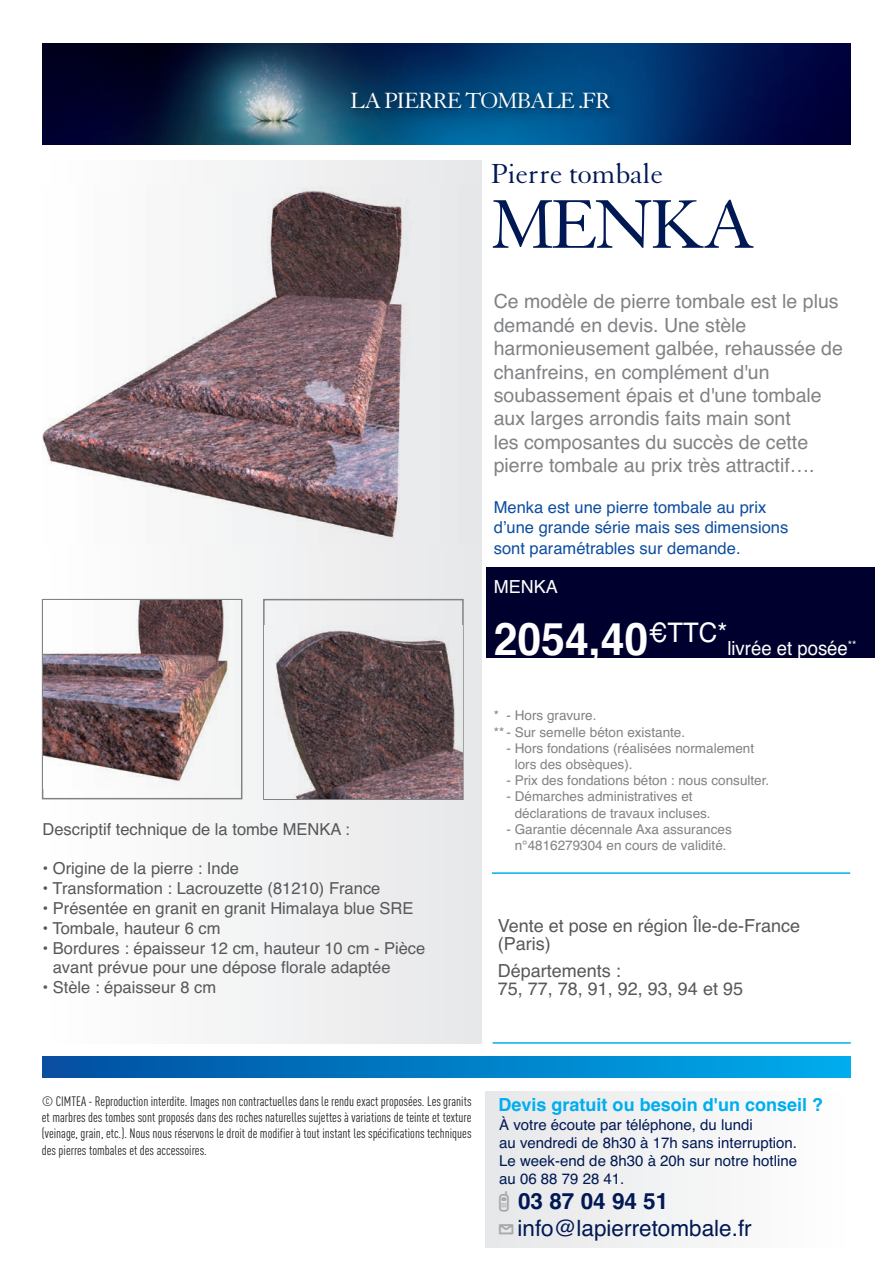
<style>
.page{position:relative;width:894px;height:1263px;background:#fff}
.page>*{position:absolute;margin:0;border:0;box-sizing:border-box;transform-origin:0 0}
.t1{font:75px "Granjon";letter-spacing:-.05em;color:#001954}
.t2{font:700 45px "Helvetica";color:#fff;scale:.95 1}
.t3{font:30px "Granjon";color:#001954}
.t4{font:24px "Granjon";letter-spacing:-.05em;color:#fff}
.t5{font:22.5px/27px "Helvetica";color:#001954}
.t6{font:19.5px/23.4px "Helvetica";color:#808285}
.t7{font:19.5px "Helvetica";color:#fff;scale:.95 1}
.t8{font:18px/18px "Helvetica";color:#57585a}
.t9{font:700 18px "Helvetica";color:#00aeef}
.t10{font:18px "Helvetica";color:#fff}
.t11{font:16.5px/19.8px "Helvetica";color:#57585a}
.t12{font:16.5px/20.4px "Helvetica";color:#0d4da1}
.t13{font:15px/18px "Helvetica";color:#001954}
.t14{font:13.5px/16.2px "DIN Cond";color:#231f20;text-align:justify}
.t15{font:13.5px/16.2px "Helvetica";color:#808285}
.s1{font-family:"Cellpic";color:#a8a9ad}
.s2{font-weight:700}
</style>
<div class="page">
<div style="left:486px;top:568px;width:388px;height:90px;background:#00002e"></div>
<div style="left:485px;top:1091px;width:365px;height:156px;background:#f2f3f4"></div>
<img style="left:42px;top:43px;width:808px;height:102px">
<img style="left:339px;top:75px;width:312px;height:64px">
<div style="left:42px;top:1056px;width:808px;height:21px;background:linear-gradient(to right,#024ea0,#00acec)"></div>
<div style="left:42px;top:160px;width:440px;height:883px;background:#f2f3f4"></div>
<img style="left:42px;top:186px;width:440px;height:358px">
<div style="left:263px;top:599px;width:200px;height:201px;border:2px solid #808285"></div>
<img style="left:264px;top:626px;width:198px;height:172px">
<div style="left:42px;top:599px;width:200px;height:200px;border:2px solid #808285"></div>
<img style="left:43px;top:600px;width:198px;height:188px">
<hr style="left:492px;top:872px;width:358px;height:2px;background:#00aeef">
<hr style="left:492px;top:1042px;width:358px;height:1px;background:#00aeef">
<h3 class="t4" style="left:350px;top:91px;width:262px">LA PIERRE TOMBALE .FR</h3>
<h3 class="t3" style="left:490px;top:162px;width:174px">Pierre tombale</h3>
<h1 class="t1" style="left:490px;top:197px;width:267px">MENKA</h1>
<p class="t11" style="left:42px;top:819px;width:309px">Descriptif technique de la tombe MENKA :</p>
<p class="t11" style="left:42px;top:859px;width:198px">• Origine de la pierre : Inde</p>
<p class="t11" style="left:42px;top:878px;width:339px">• Transformation : Lacrouzette (81210) France</p>
<p class="t11" style="left:42px;top:898px;width:372px">• Présentée en granit en granit Himalaya blue SRE</p>
<p class="t11" style="left:42px;top:918px;width:179px">• Tombale, hauteur 6 cm</p>
<p class="t11" style="left:53px;top:938px;width:374px;text-indent:-10px">• Bordures : épaisseur 12 cm, hauteur 10 cm - Pièce avant prévue pour une dépose florale adaptée</p>
<p class="t11" style="left:42px;top:977px;width:175px">• Stèle : épaisseur 8 cm</p>
<p class="t6" style="left:493px;top:290px;width:351px">Ce modèle de pierre tombale est le plus demandé en devis. Une stèle harmonieusement galbée, rehaussée de chanfreins, en complément d'un soubassement épais et d'une tombale aux larges arrondis faits main sont<br>les composantes du succès de cette pierre tombale au prix très attractif….</p>
<p class="t12" style="left:493px;top:497px;width:296px">Menka est une pierre tombale au prix d’une grande série mais ses dimensions sont paramétrables sur demande.</p>
<h3 class="t10" style="left:493px;top:576px;width:66px">MENKA</h3>
<h2 class="t2" style="left:493px;top:603px;width:247px">2054,40<sup>€TTC*</sup></h2>
<h3 class="t7" style="left:727px;top:637px;width:137px">livrée et posée<sup>**</sup></h3>
<p class="t15" style="left:493px;top:707px;width:193px">* - Hors gravure.<br>** - Sur semelle béton existante.</p>
<p class="t15" style="left:514px;top:740px;width:241px;text-indent:-8px">- Hors fondations (réalisées normalement lors des obsèques).</p>
<p class="t15" style="left:506px;top:772px;width:264px">- Prix des fondations béton : nous consulter.</p>
<p class="t15" style="left:514px;top:788px;width:197px;text-indent:-8px">- Démarches administratives et déclarations de travaux incluses.</p>
<p class="t15" style="left:506px;top:821px;width:227px;text-align:center">- Garantie décennale Axa assurances n°4816279304 en cours de validité.</p>
<h3 class="t8" style="left:497px;top:916px;width:304px">Vente et pose en région Île-de-France (Paris)</h3>
<h3 class="t8" style="left:497px;top:961px;width:247px">Départements :<br>75, 77, 78, 91, 92, 93, 94 et 95</h3>
<p class="t14" style="left:42px;top:1094px;width:431px">© CIMTEA - Reproduction interdite. Images non contractuelles dans le rendu exact proposées. Les granits et marbres des tombes sont proposés dans des roches naturelles sujettes à variations de teinte et texture (veinage, grain, etc.). Nous nous réservons le droit de modifier à tout instant les spécifications techniques des pierres tombales et des accessoires.</p>
<h3 class="t9" style="left:498px;top:1093px;width:326px">Devis gratuit ou besoin d'un conseil ?</h3>
<p class="t13" style="left:499px;top:1116px;width:299px">À votre écoute par téléphone, du lundi<br>au vendredi de 8h30 à 17h sans interruption.<br>Le week-end de 8h30 à 20h sur notre hotline au 06 88 79 28 41.</p>
<h3 class="t5" style="left:499px;top:1187px;width:254px"><span class="s1">a</span> <span class="s2">03 87 04 94 51 </span><span class="s1">s</span>info@lapierretombale.fr</h3>
</div>
